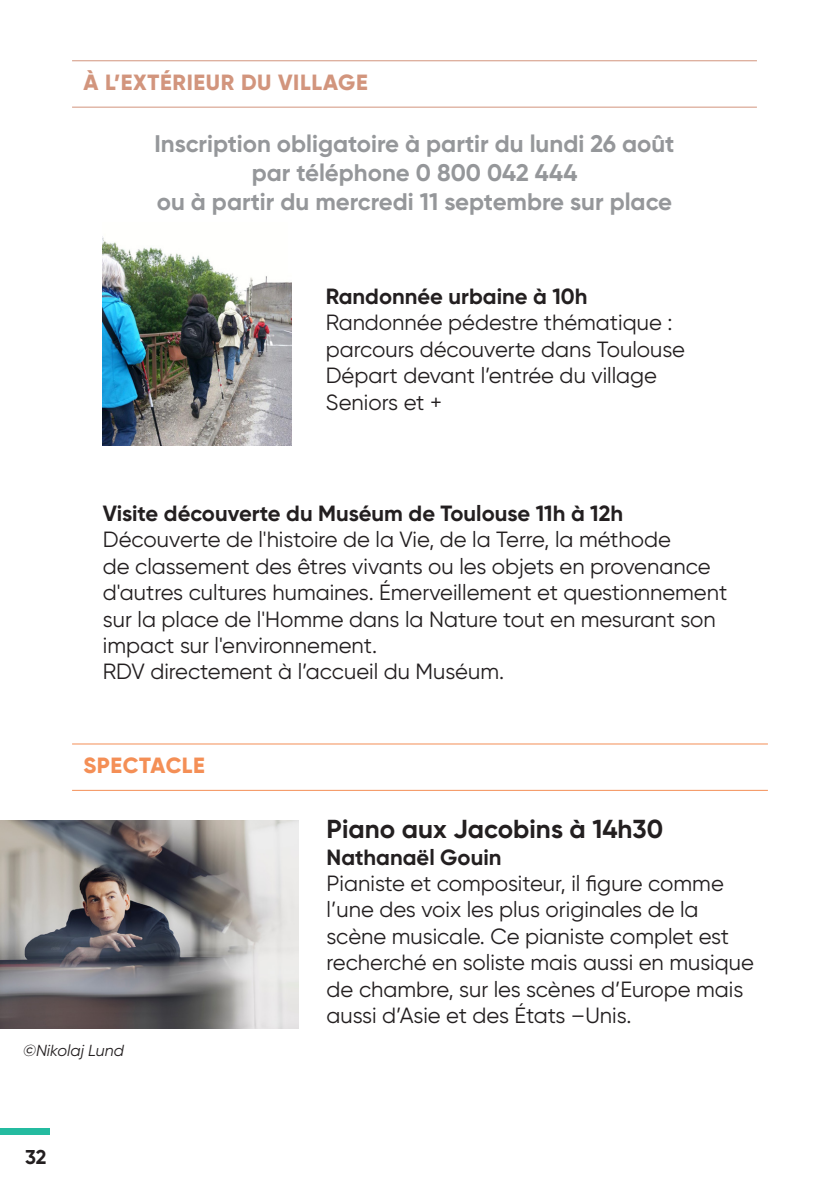
<style>
.page{position:relative;width:840px;height:1191px;background:#fff}
.page>*{position:absolute;margin:0;border:0;box-sizing:border-box;transform-origin:0 0}
.texte{font:700 26px "Gilroy";color:#231f20}
.texte_gris{font:700 24px/28.8px "Gilroy";color:#95979a;text-align:center}
.texte-2{font:22px/26.4px "Gilroy";color:#231f20}
.texte-3{font:700 22px "Gilroy";color:#231f20}
.ss_titre{font:800 22px "Gilroy";letter-spacing:.03em;color:#d2957d}
.ss_titre-2{font:800 22px "Gilroy";letter-spacing:.02em;color:#f48f56}
.t1{font:700 20px "Gilroy";color:#231f20}
.copyright{font:italic 16px "Gilroy";color:#231f20}
</style>
<div class="page">
<div style="left:0;top:1127px;width:50px;height:7px;background:#24bba0"></div>
<hr style="left:72px;top:60px;width:684px;height:1px;background:#d2957d">
<hr style="left:72px;top:107px;width:684px;height:1px;background:#d2957d">
<hr style="left:72px;top:743px;width:695px;height:1px;background:#f48f56">
<hr style="left:72px;top:790px;width:695px;height:1px;background:#f48f56">
<img style="left:0;top:820px;width:298px;height:208px">
<img style="left:103px;top:238px;width:188px;height:207px">
<p class="ss_titre" style="left:83px;top:68px;width:285px">À L’EXTÉRIEUR DU VILLAGE</p>
<p class="texte_gris" style="left:154px;top:129px;width:521px">Inscription obligatoire à partir du lundi 26 août par téléphone 0 800 042 444<br>ou à partir du mercredi 11 septembre sur place</p>
<p class="texte-3" style="left:325px;top:282px;width:263px">Randonnée urbaine à 10h</p>
<p class="texte-2" style="left:325px;top:309px;width:360px">Randonnée pédestre thématique : parcours découverte dans Toulouse</p>
<p class="texte-2" style="left:325px;top:362px;width:333px">Départ devant l’entrée du village<br>Seniors et +</p>
<p class="texte-3" style="left:103px;top:499px;width:521px">Visite découverte du Muséum de Toulouse 11h à 12h</p>
<p class="texte-2" style="left:103px;top:526px;width:625px">Découverte de l'histoire de la Vie, de la Terre, la méthode<br>de classement des êtres vivants ou les objets en provenance d'autres cultures humaines. Émerveillement et questionnement sur la place de l'Homme dans la Nature tout en mesurant son impact sur l'environnement.</p>
<p class="texte-2" style="left:103px;top:658px;width:402px">RDV directement à l’accueil du Muséum.</p>
<p class="ss_titre-2" style="left:83px;top:751px;width:123px">SPECTACLE</p>
<p class="copyright" style="left:23px;top:1040px;width:102px">©Nikolaj Lund</p>
<p class="t1" style="left:25px;top:1144px;width:23px">32</p>
<p class="texte" style="left:326px;top:812px;width:338px">Piano aux Jacobins à 14h30</p>
<p class="texte-3" style="left:326px;top:843px;width:176px">Nathanaël Gouin</p>
<p class="texte-2" style="left:326px;top:869px;width:428px">Pianiste et compositeur, il figure comme l’une des voix les plus originales de la scène musicale. Ce pianiste complet est recherché en soliste mais aussi en musique de chambre, sur les scènes d’Europe mais aussi d’Asie et des États –Unis.</p>
</div>
